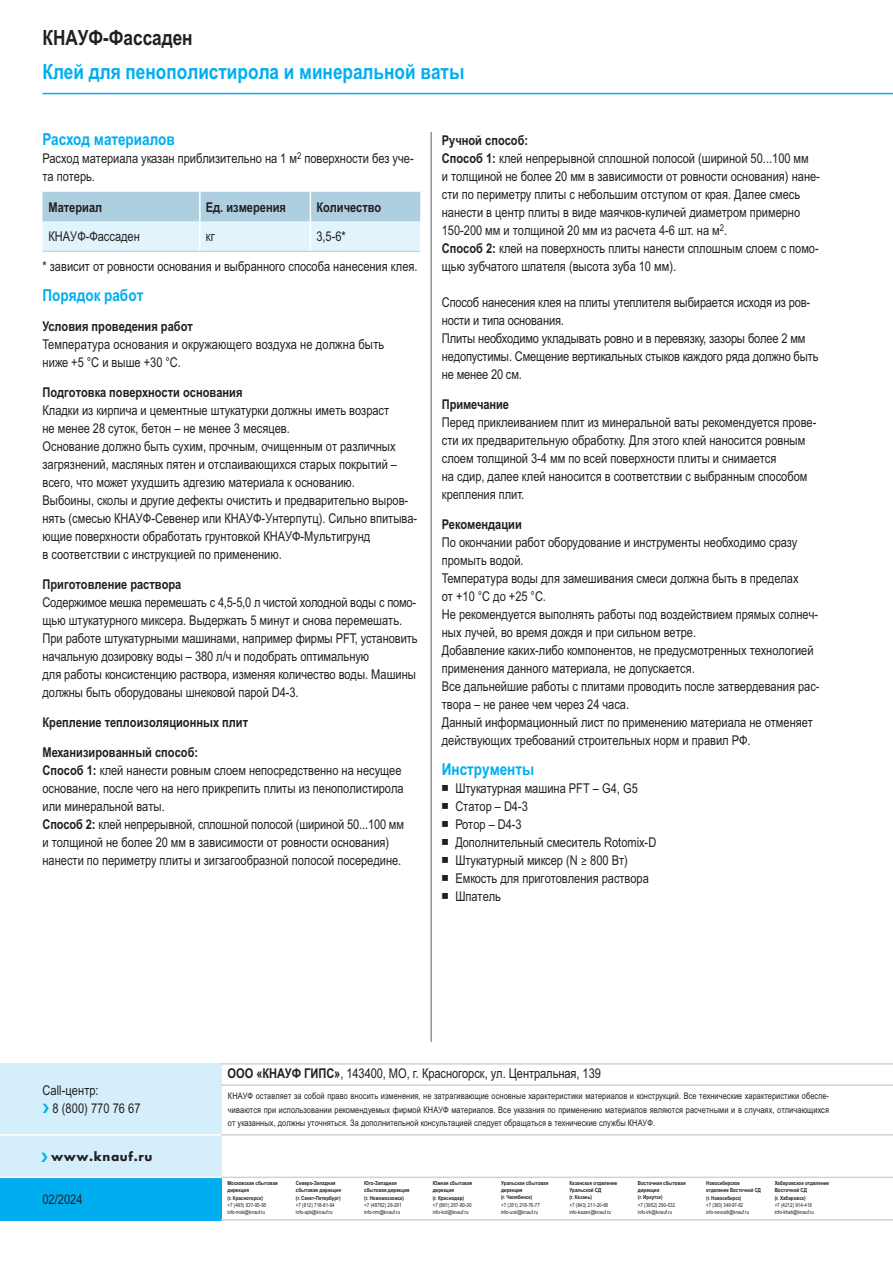
<style>
.page{position:relative;width:893px;height:1263px;background:#fff}
.page>*{position:absolute;margin:0;border:0;box-sizing:border-box;transform-origin:0 0}
.t1{font:700 21px "Arial Narrow MT Pro Cyr";color:#00aeef}
.t2{font:700 21px "Arial Narrow MT Pro Cyr";color:#231f20}
.t3{font:700 16.5px "Arial Narrow MT Pro Cyr";color:#00aeef}
.t4{font:13.5px/18px "Arial Narrow MT Pro Cyr";color:#231f20}
.t5{font:700 13.5px "Arial Narrow MT Pro Cyr";color:#231f20}
.t6{font:700 13.5px "Futura PT";letter-spacing:.045em;color:#231f20}
.t7{font:9px/13.5px "Arial Narrow MT Pro Cyr";letter-spacing:.005em;color:#231f20;text-align:justify}
.t8{font:700 5.55px/7.2px "Arial Narrow MT Pro Cyr";color:#231f20}
.t9{font:5.55px/7.2px "Arial Narrow MT Pro Cyr";color:#231f20}
.t10{font:700 5.55px/7.2px "Arial Narrow MT Pro Cyr";color:#231f20;scale:.95 1}
.t11{font:5.55px/7.2px "Arial Narrow MT Pro Cyr";color:#231f20;scale:.95 1}
.s1{font-weight:700}
.s2{font-family:"Arial Unicode MS"}
.s3{color:#00aeef}
</style>
<div class="page">
<hr style="left:43px;top:93px;width:850px;height:1px;background:#00aeef">
<div style="left:0;top:1063px;width:221px;height:114px;background:#d4effb"></div>
<div style="left:0;top:1177px;width:221px;height:43px;background:#00aeef"></div>
<hr style="left:0;top:1134px;width:223px;height:1px;background:#fff">
<hr style="left:0;top:1176px;width:223px;height:2px;background:#fff">
<hr style="left:221px;top:1219px;width:672px;height:1px;background:#d1d2d4">
<hr style="left:221px;top:1063px;width:672px;height:1px;background:#d1d2d4">
<hr style="left:221px;top:1084px;width:672px;height:2px;background:#d1d2d4">
<hr style="left:221px;top:1176px;width:672px;height:2px;background:#d1d2d4">
<hr style="left:221px;top:1134px;width:672px;height:1px;background:#d1d2d4">
<hr style="left:430px;top:132px;width:2px;height:910px;background:#939598">
<svg style="left:43px;top:192px;width:378px;height:59px;background:#c8e1ee"></svg>
<hr style="left:420px;top:222px;width:2px;height:30px;background:#fff">
<hr style="left:43px;top:251px;width:377px;height:1px;background:#aecfe0">
<h1 class="t2" style="left:43px;top:30px;width:152px">КНАУФ-Фассаден</h1>
<h1 class="t1" style="left:43px;top:64px;width:423px">Клей для пенополистирола и минеральной ваты</h1>
<p class="t3" style="left:43px;top:133px;width:134px">Расход материалов</p>
<p class="t4" style="left:43px;top:151px;width:373px">Расход материала указан приблизительно на 1 м<sup>2</sup> поверхности без уче&shy;та потерь.</p>
<p class="t5" style="left:49px;top:202px;width:55px">Материал</p>
<p class="t5" style="left:206px;top:202px;width:82px">Ед. измерения</p>
<p class="t5" style="left:316px;top:202px;width:67px">Количество</p>
<p class="t4" style="left:49px;top:229px;width:93px">КНАУФ-Фассаден</p>
<p class="t4" style="left:206px;top:229px;width:10px">кг</p>
<p class="t4" style="left:316px;top:229px;width:31px">3,5-6*</p>
<p class="t4" style="left:43px;top:259px;width:377px">* зависит от ровности основания и выбранного способа нанесения клея.</p>
<p class="t3" style="left:43px;top:289px;width:102px">Порядок работ</p>
<p class="t5" style="left:43px;top:322px;width:152px">Условия проведения работ</p>
<p class="t4" style="left:43px;top:337px;width:343px">Температура основания и окружающего воздуха не должна быть ниже +5 °С и выше +30 °С.</p>
<p class="t5" style="left:43px;top:388px;width:201px">Подготовка поверхности основания</p>
<p class="t4" style="left:43px;top:403px;width:376px">Кладки из кирпича и цементные штукатурки должны иметь возраст<br>не менее 28 суток, бетон – не менее 3 месяцев.<br>Основание должно быть сухим, прочным, очищенным от различных загрязнений, масляных пятен и отслаивающихся старых покрытий – всего, что может ухудшить адгезию материала к основанию.<br>Выбоины, сколы и другие дефекты очистить и предварительно выров&shy;нять (смесью КНАУФ-Севенер или КНАУФ-Унтерпутц). Сильно впитыва&shy;ющие поверхности обработать грунтовкой КНАУФ-Мультигрунд<br>в соответствии с инструкцией по применению.</p>
<p class="t5" style="left:43px;top:580px;width:140px">Приготовление раствора</p>
<p class="t4" style="left:43px;top:595px;width:377px">Содержимое мешка перемешать с 4,5-5,0 л чистой холодной воды с помо&shy;щью штукатурного миксера. Выдержать 5 минут и снова перемешать.<br>При работе штукатурными машинами, например фирмы PFT, установить начальную дозировку воды – 380 л/ч и подобрать оптимальную<br>для работы консистенцию раствора, изменяя количество воды. Машины должны быть оборудованы шнековой парой D4-3.</p>
<p class="t5" style="left:43px;top:718px;width:207px">Крепление теплоизоляционных плит</p>
<p class="t4" style="left:43px;top:745px;width:363px"><span class="s1">Механизированный способ:<br>Способ 1:</span> клей нанести ровным слоем непосредственно на несущее основание, после чего на него прикрепить плиты из пенополистирола или минеральной ваты.<br><span class="s1">Способ 2:</span> клей непрерывной, сплошной полосой (шириной 50...100 мм и толщиной не более 20 мм в зависимости от ровности основания) нанести по периметру плиты и зигзагообразной полосой посередине.</p>
<p class="t4" style="left:442px;top:133px;width:380px"><span class="s1">Ручной способ:<br>Способ 1:</span> клей непрерывной сплошной полосой (шириной 50...100 мм<br>и толщиной не более 20 мм в зависимости от ровности основания) нане&shy;сти по периметру плиты с небольшим отступом от края. Далее смесь нанести в центр плиты в виде маячков-куличей диаметром примерно 150-200 мм и толщиной 20 мм из расчета 4-6 шт. на м<sup>2</sup>.<br><span class="s1">Способ 2:</span> клей на поверхность плиты нанести сплошным слоем с помо&shy;щью зубчатого шпателя (высота зуба 10 мм).</p>
<p class="t4" style="left:442px;top:295px;width:378px">Способ нанесения клея на плиты утеплителя выбирается исходя из ров&shy;ности и типа основания.<br>Плиты необходимо укладывать ровно и в перевязку, зазоры более 2 мм недопустимы. Смещение вертикальных стыков каждого ряда должно быть не менее 20 см.</p>
<p class="t5" style="left:442px;top:400px;width:68px">Примечание</p>
<p class="t4" style="left:442px;top:415px;width:376px">Перед приклеиванием плит из минеральной ваты рекомендуется прове&shy;сти их предварительную обработку. Для этого клей наносится ровным слоем толщиной 3-4 мм по всей поверхности плиты и снимается<br>на сдир, далее клей наносится в соответствии с выбранным способом крепления плит.</p>
<p class="t5" style="left:442px;top:520px;width:81px">Рекомендации</p>
<p class="t4" style="left:442px;top:535px;width:379px">По окончании работ оборудование и инструменты необходимо сразу промыть водой.<br>Температура воды для замешивания смеси должна быть в пределах<br>от +10 °С до +25 °С.<br>Не рекомендуется выполнять работы под воздействием прямых солнеч&shy;ных лучей, во время дождя и при сильном ветре.<br>Добавление каких-либо компонентов, не предусмотренных технологией применения данного материала, не допускается.<br>Все дальнейшие работы с плитами проводить после затвердевания рас&shy;твора – не ранее чем через 24 часа.<br>Данный информационный лист по применению материала не отменяет действующих требований строительных норм и правил РФ.</p>
<p class="t3" style="left:442px;top:763px;width:94px">Инструменты</p>
<p class="t4" style="left:442px;top:781px;width:216px"><span class="s2">￭</span> Штукатурная машина PFT – G4, G5<br><span class="s2">￭</span> Статор – D4-3<br><span class="s2">￭</span> Ротор – D4-3<br><span class="s2">￭</span> Дополнительный смеситель Rotomix-D<span class="s2">￭</span> Штукатурный миксер (N ≥ 800 Вт)<br><span class="s2">￭</span> Емкость для приготовления раствора<span class="s2">￭</span> Шпатель</p>
<p class="t4" style="left:43px;top:1082px;width:100px">Сall-центр:<br><span class="s3">❯</span> 8 (800) 770 76 67</p>
<p class="t6" style="left:41px;top:1147px;width:113px"><span class="s3">❯</span> www.knauf.ru</p>
<p class="t4" style="left:42px;top:1191px;width:42px">02/2024</p>
<p class="t4" style="left:227px;top:1066px;width:375px"><span class="s1">ООО «КНАУФ ГИПС»</span>, 143400, МО, г. Красногорск, ул. Центральная, 139</p>
<p class="t7" style="left:228px;top:1090px;width:603px">КНАУФ оставляет за собой право вносить изменения, не затрагивающие основные характеристики материалов и конструкций. Все технические характеристики обеспе&shy;чиваются при использовании рекомендуемых фирмой КНАУФ материалов. Все указания по применению материалов являются расчетными и в случаях, отличающихся от указанных, должны уточняться. За дополнительной консультацией следует обращаться в технические службы КНАУФ.</p>
<p class="t8" style="left:227px;top:1180px;width:52px">Московская сбытовая дирекция<br>(г. Красногорск)</p>
<p class="t9" style="left:227px;top:1202px;width:40px">+7 (495) 937-95-95 info-msk@knauf.ru</p>
<p class="t8" style="left:296px;top:1180px;width:47px">Северо-Западная сбытовая дирекция (г. Санкт-Петербург)</p>
<p class="t9" style="left:296px;top:1202px;width:40px">+7 (812) 718-81-94 info-spb@knauf.ru</p>
<p class="t8" style="left:364px;top:1180px;width:47px">Юго-Западная сбытовая дирекция (г. Новомосковск)</p>
<p class="t9" style="left:364px;top:1202px;width:39px">+7 (48762) 29-291 info-nm@knauf.ru</p>
<p class="t8" style="left:433px;top:1180px;width:41px">Южная сбытовая дирекция<br>(г. Краснодар)</p>
<p class="t9" style="left:433px;top:1202px;width:40px">+7 (861) 267-80-30 info-krd@knauf.ru</p>
<p class="t8" style="left:501px;top:1180px;width:49px">Уральская сбытовая дирекция<br>(г. Челябинск)</p>
<p class="t9" style="left:501px;top:1202px;width:40px">+7 (351) 216-76-77 info-ural@knauf.ru</p>
<p class="t8" style="left:569px;top:1180px;width:49px">Казанское отделение<br>Уральской СД<br>(г. Казань)</p>
<p class="t9" style="left:569px;top:1202px;width:43px">+7 (843) 211-20-66 info-kazan@knauf.ru</p>
<p class="t8" style="left:638px;top:1180px;width:49px">Восточная сбытовая дирекция<br>(г. Иркутск)</p>
<p class="t9" style="left:638px;top:1202px;width:39px">+7 (3952) 290-032 info-irk@knauf.ru</p>
<p class="t10" style="left:706px;top:1180px;width:59px">Новосибирское отделение Восточной СД (г. Новосибирск)</p>
<p class="t11" style="left:706px;top:1202px;width:47px">+7 (383) 349-97-82 info-novosib@knauf.ru</p>
<p class="t8" style="left:775px;top:1180px;width:56px">Хабаровское отделение<br>Восточной СД<br>(г. Хабаровск)</p>
<p class="t9" style="left:775px;top:1202px;width:41px">+7 (4212) 914-419 info-khab@knauf.ru</p>
</div>
